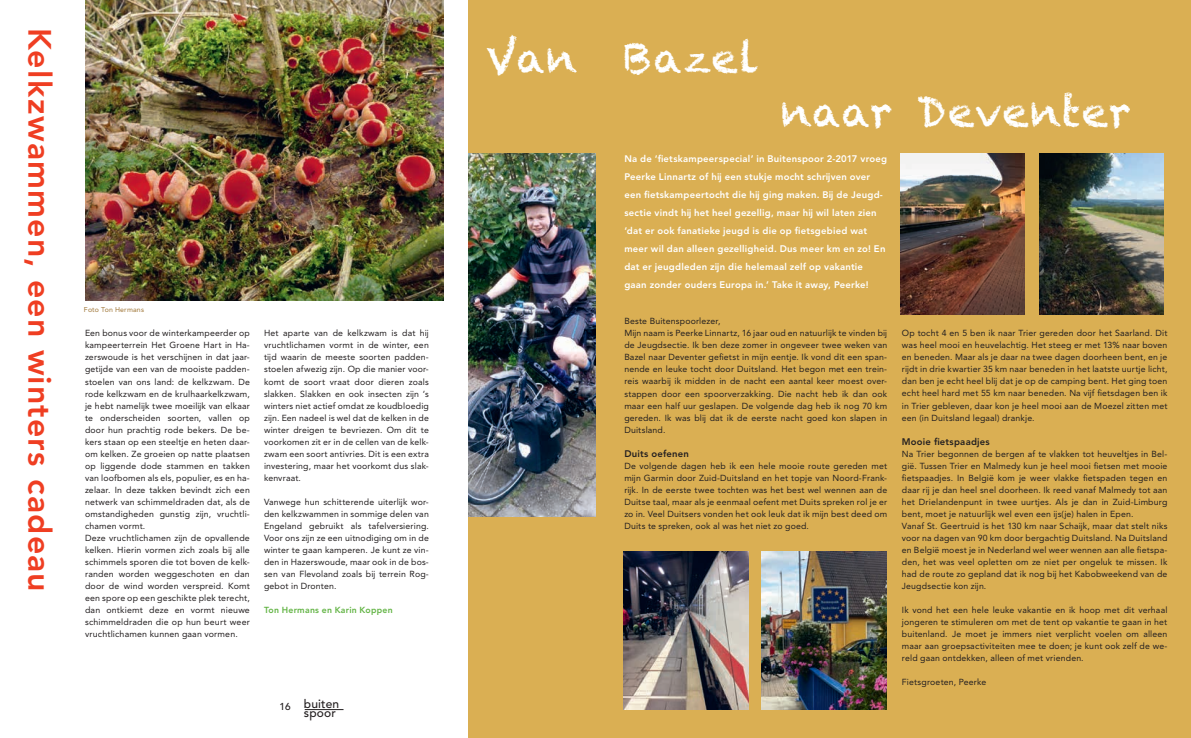
<style>
.page{position:relative;width:1191px;height:738px;background:#fff}
.page>*{position:absolute;margin:0;border:0;box-sizing:border-box;transform-origin:0 0}
.t1{font:42px "Chalkduster";letter-spacing:.02em;color:#fff}
.t2{font:800 32px "Avenir LT Pro";letter-spacing:.04em;color:#ef3e22}
.t3{font:500 12px/9px "Avenir LT Std";letter-spacing:.01em;color:#231f20;text-align:right}
.t4{font:800 9.5px/18px "Avenir LT Pro";letter-spacing:.025em;color:#fff}
.t5{font:800 9.5px "Avenir LT Pro";letter-spacing:.025em;color:#231f20}
.t6{font:8.8px/12px "Avenir LT Pro";letter-spacing:.02em;color:#231f20;text-align:justify}
.t7{font:800 8.8px "Avenir LT Pro";letter-spacing:.025em;color:#63b445}
.t8{font:7px "Avenir LT Pro";letter-spacing:.025em;color:#9f7536}
</style>
<div class="page">
<hr style="left:305px;top:708px;width:38px;height:1px;background:#231f20">
<img style="left:85px;top:0;width:358px;height:300px">
<div style="left:468px;top:0;width:723px;height:737px;background:#daaf53"></div>
<img style="left:468px;top:153px;width:127px;height:362px">
<img style="left:900px;top:153px;width:124px;height:162px">
<img style="left:624px;top:551px;width:124px;height:158px">
<img style="left:1039px;top:153px;width:124px;height:162px">
<img style="left:761px;top:551px;width:125px;height:158px">
<h2 class="t2" style="left:59px;top:28px;width:564px;rotate:90deg">Kelkzwammen, een winters cadeau</h2>
<p class="t8" style="left:84px;top:305px;width:62px">Foto Ton Hermans</p>
<p class="t6" style="left:85px;top:327px;width:166px;text-align:left">Een bonus voor de winterkampeerder op kampeerterrein Het Groene Hart in Ha&shy;zerswoude is het verschijnen in dat jaar&shy;getijde van een van de mooiste padden&shy;stoelen van ons land: de kelkzwam. De rode kelkzwam en de krulhaarkelkzwam, je hebt namelijk twee moeilijk van elkaar te onderscheiden soorten, vallen op door hun prachtig rode bekers. De be&shy;kers staan op een steeltje en heten daar&shy;om kelken. Ze groeien op natte plaatsen op liggende dode stammen en takken van loofbomen als els, populier, es en ha&shy;zelaar. In deze takken bevindt zich een netwerk van schimmeldraden dat, als de omstandigheden gunstig zijn, vruchtli&shy;chamen vormt.<br>Deze vruchtlichamen zijn de opvallende kelken. Hierin vormen zich zoals bij alle schimmels sporen die tot boven de kelk&shy;randen worden weggeschoten en dan door de wind worden verspreid. Komt een spore op een geschikte plek terecht, dan ontkiemt deze en vormt nieuwe schimmeldraden die op hun beurt weer vruchtlichamen kunnen gaan vormen.</p>
<p class="t6" style="left:264px;top:327px;width:166px">Het aparte van de kelkzwam is dat hij vruchtlichamen vormt in de winter, een tijd waarin de meeste soorten padden&shy;stoelen afwezig zijn. Op die manier voor&shy;komt de soort vraat door dieren zoals slakken. Slakken en ook insecten zijn ’s winters niet actief omdat ze koudbloedig zijn. Een nadeel is wel dat de kelken in de winter dreigen te bevriezen. Om dit te voorkomen zit er in de cellen van de kelk&shy;zwam een soort antivries. Dit is een extra investering, maar het voorkomt dus slak&shy;kenvraat.</p>
<p class="t6" style="left:264px;top:495px;width:166px">Vanwege hun schitterende uiterlijk wor&shy;den kelkzwammen in sommige delen van Engeland gebruikt als tafelversiering.<br>Voor ons zijn ze een uitnodiging om in de winter te gaan kamperen. Je kunt ze vin&shy;den in Hazerswoude, maar ook in de bos&shy;sen van Flevoland zoals bij terrein Rog&shy;gebot in Dronten.</p>
<p class="t7" style="left:264px;top:604px;width:130px">Ton Hermans en Karin Koppen</p>
<h3 class="t3" style="left:279px;top:699px;width:61px"><sub>16</sub> buiten spoor</h3>
<h1 class="t1" style="left:486px;top:33px;width:274px">Van Bazel</h1>
<h1 class="t1" style="left:781px;top:87px;width:351px">naar Deventer</h1>
<p class="t4" style="left:624px;top:150px;width:264px">Na de ‘fietskampeerspecial’ in Buitenspoor 2-2017 vroeg Peerke Linnartz of hij een stukje mocht schrijven over een fietskampeertocht die hij ging maken. Bij de Jeugd&shy;sectie vindt hij het heel gezellig, maar hij wil laten zien ‘dat er ook fanatieke jeugd is die op fietsgebied wat meer wil dan alleen gezelligheid. Dus meer km en zo! En dat er jeugdleden zijn die helemaal zelf op vakantie gaan zonder ouders Europa in.’ Take it away, Peerke!</p>
<p class="t6" style="left:624px;top:315px;width:264px;text-align:left">Beste Buitenspoorlezer,<br>Mijn naam is Peerke Linnartz, 16 jaar oud en natuurlijk te vinden bij de Jeugdsectie. Ik ben deze zomer in ongeveer twee weken van Bazel naar Deventer gefietst in mijn eentje. Ik vond dit een span&shy;nende en leuke tocht door Duitsland. Het begon met een trein&shy;reis waarbij ik midden in de nacht een aantal keer moest over&shy;stappen door een spoorverzakking. Die nacht heb ik dan ook maar een half uur geslapen. De volgende dag heb ik nog 70 km gereden. Ik was blij dat ik de eerste nacht goed kon slapen in Duitsland.</p>
<p class="t5" style="left:624px;top:447px;width:66px">Duits oefenen</p>
<p class="t6" style="left:624px;top:459px;width:264px">De volgende dagen heb ik een hele mooie route gereden met mijn Garmin door Zuid-Duitsland en het topje van Noord-Frank&shy;rijk. In de eerste twee tochten was het best wel wennen aan de Duitse taal, maar als je eenmaal oefent met Duits spreken rol je er zo in. Veel Duitsers vonden het ook leuk dat ik mijn best deed om Duits te spreken, ook al was het niet zo goed.</p>
<p class="t6" style="left:902px;top:327px;width:267px">Op tocht 4 en 5 ben ik naar Trier gereden door het Saarland. Dit was heel mooi en heuvelachtig. Het steeg er met 13% naar boven en beneden. Maar als je daar na twee dagen doorheen bent, en je rijdt in drie kwartier 35 km naar beneden in het laatste uurtje licht, dan ben je echt heel blij dat je op de camping bent. Het ging toen echt heel hard met 55 km naar beneden. Na vijf fietsdagen ben ik in Trier gebleven, daar kon je heel mooi aan de Moezel zitten met een (in Duitsland legaal) drankje.</p>
<p class="t5" style="left:902px;top:435px;width:89px">Mooie fietspaadjes</p>
<p class="t6" style="left:902px;top:447px;width:267px;text-align:left">Na Trier begonnen de bergen af te vlakken tot heuveltjes in Bel&shy;gië. Tussen Trier en Malmedy kun je heel mooi fietsen met mooie fietspaadjes. In België kom je weer vlakke fietspaden tegen en daar rij je dan heel snel doorheen. Ik reed vanaf Malmedy tot aan het Drielandenpunt in twee uurtjes. Als je dan in Zuid-Limburg bent, moet je natuurlijk wel even een ijs(je) halen in Epen.<br>Vanaf St. Geertruid is het 130 km naar Schaijk, maar dat stelt niks voor na dagen van 90 km door bergachtig Duitsland. Na Duitsland en België moest je in Nederland wel weer wennen aan alle fietspa&shy;den, het was veel opletten om ze niet per ongeluk te missen. Ik had de route zo gepland dat ik nog bij het Kabobweekend van de Jeugdsectie kon zijn.</p>
<p class="t6" style="left:902px;top:603px;width:267px">Ik vond het een hele leuke vakantie en ik hoop met dit verhaal jongeren te stimuleren om met de tent op vakantie te gaan in het buitenland. Je moet je immers niet verplicht voelen om alleen maar aan groepsactiviteiten mee te doen; je kunt ook zelf de we&shy;reld gaan ontdekken, alleen of met vrienden.</p>
<p class="t6" style="left:902px;top:675px;width:86px">Fietsgroeten, Peerke</p>
</div>
